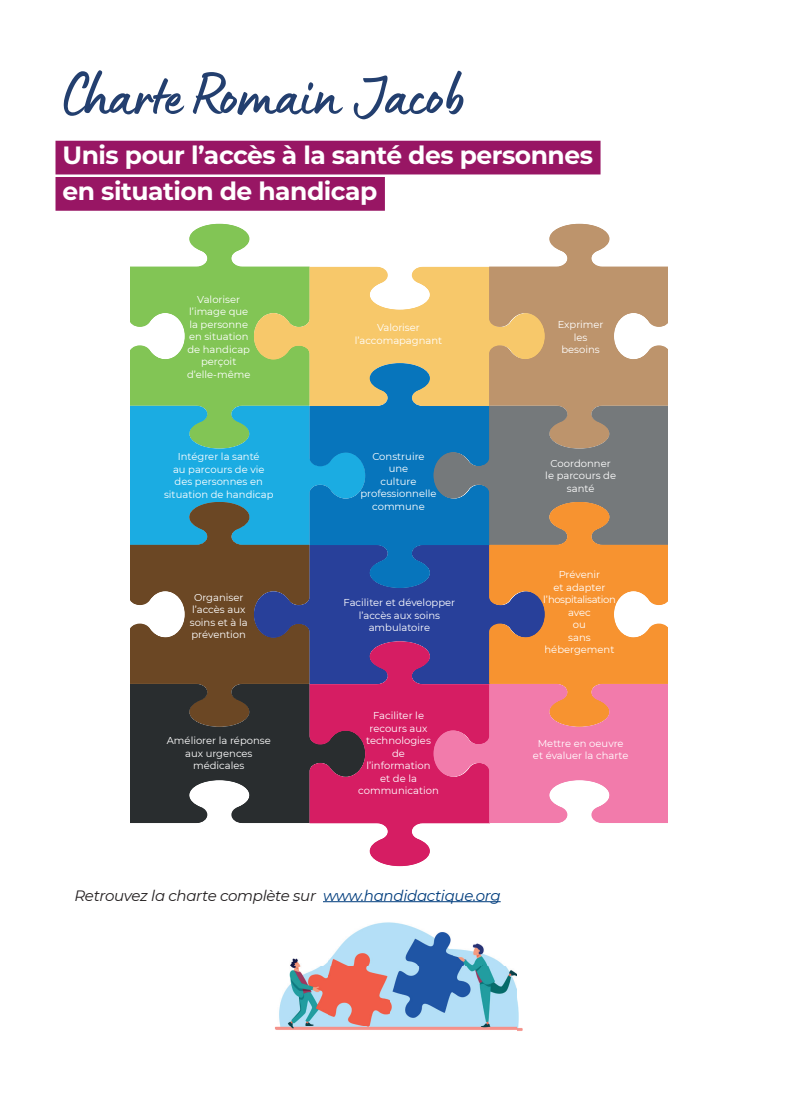
<style>
.page{position:relative;width:797px;height:1105px;background:#fff}
.page>*{position:absolute;margin:0;border:0;box-sizing:border-box;transform-origin:0 0}
.t1{font:62.5px "Lumios Marker";color:#233f6f}
.t2{font:700 25px/36.2px "Montserrat";letter-spacing:-.02em;color:#fff}
.t3{font:italic 15px "Montserrat";letter-spacing:-.02em;color:#231f20}
.t4{font:10px/12.5px "Montserrat";color:#fff;text-align:center}
.s1{color:#013d7d}
</style>
<div class="page">
<div style="left:55px;top:141px;width:545px;height:33px;background:#981664"></div>
<div style="left:55px;top:177px;width:330px;height:34px;background:#981664"></div>
<img style="left:275px;top:922px;width:248px;height:109px">
<svg style="left:133px;top:227px;width:173px;height:179px;fill:#82c555"></svg>
<svg style="left:257px;top:270px;width:232px;height:133px;background:#ddca70"></svg>
<svg style="left:493px;top:227px;width:173px;height:179px;fill:#bd946c"></svg>
<svg style="left:131px;top:406px;width:178px;height:96px;background:#25aed3"></svg>
<svg style="left:133px;top:505px;width:173px;height:179px;background:#64685b"></svg>
<svg style="left:257px;top:548px;width:232px;height:133px;background:#3c4278"></svg>
<svg style="left:313px;top:366px;width:173px;height:219px;background:#367daa"></svg>
<svg style="left:433px;top:406px;width:235px;height:139px;background:#607a88"></svg>
<svg style="left:493px;top:505px;width:173px;height:179px;background:#d6904d"></svg>
<svg style="left:131px;top:684px;width:178px;height:139px;background:#3d3e3d"></svg>
<svg style="left:313px;top:644px;width:173px;height:219px;fill:#d61d63"></svg>
<svg style="left:433px;top:684px;width:235px;height:139px;background:#ed729b"></svg>
<hr style="left:323px;top:901px;width:177px;height:1px;background:#013d7d">
<h1 class="t1" style="left:63px;top:55px;width:403px">Charte Romain Jacob</h1>
<h2 class="t2" style="left:63px;top:136px;width:532px">Unis pour l’accès à la santé des personnes en situation de handicap</h2>
<p class="t4" style="left:187px;top:292px;width:65px">Valoriser l’image que la personne en situation de handicap perçoit d’elle-même</p>
<p class="t4" style="left:355px;top:321px;width:89px">Valoriser l’accomapagnant</p>
<p class="t4" style="left:557px;top:318px;width:47px">Exprimer les besoins</p>
<p class="t4" style="left:164px;top:450px;width:111px">Intégrer la santé<br>au parcours de vie des personnes en situation de handicap</p>
<p class="t4" style="left:360px;top:449px;width:78px">Construire<br>une<br>culture professionnelle commune</p>
<p class="t4" style="left:545px;top:456px;width:72px">Coordonner le parcours de santé</p>
<p class="t4" style="left:190px;top:591px;width:59px">Organiser l’accès aux soins et à la prévention</p>
<p class="t4" style="left:343px;top:596px;width:113px">Faciliter et développer l’accès aux soins ambulatoire</p>
<p class="t4" style="left:167px;top:734px;width:105px">Améliorer la réponse aux urgences médicales</p>
<p class="t4" style="left:358px;top:709px;width:82px">Faciliter le recours aux technologies<br>de<br>l’information<br>et de la communication</p>
<p class="t4" style="left:543px;top:568px;width:74px">Prévenir<br>et adapter l’hospitalisation avec<br>ou<br>sans hébergement</p>
<p class="t4" style="left:533px;top:737px;width:97px">Mettre en oeuvre et évaluer la charte</p>
<h3 class="t3" style="left:74px;top:885px;width:428px">Retrouvez la charte complète sur <span class="s1">www.handidactique.org</span></h3>
</div>
